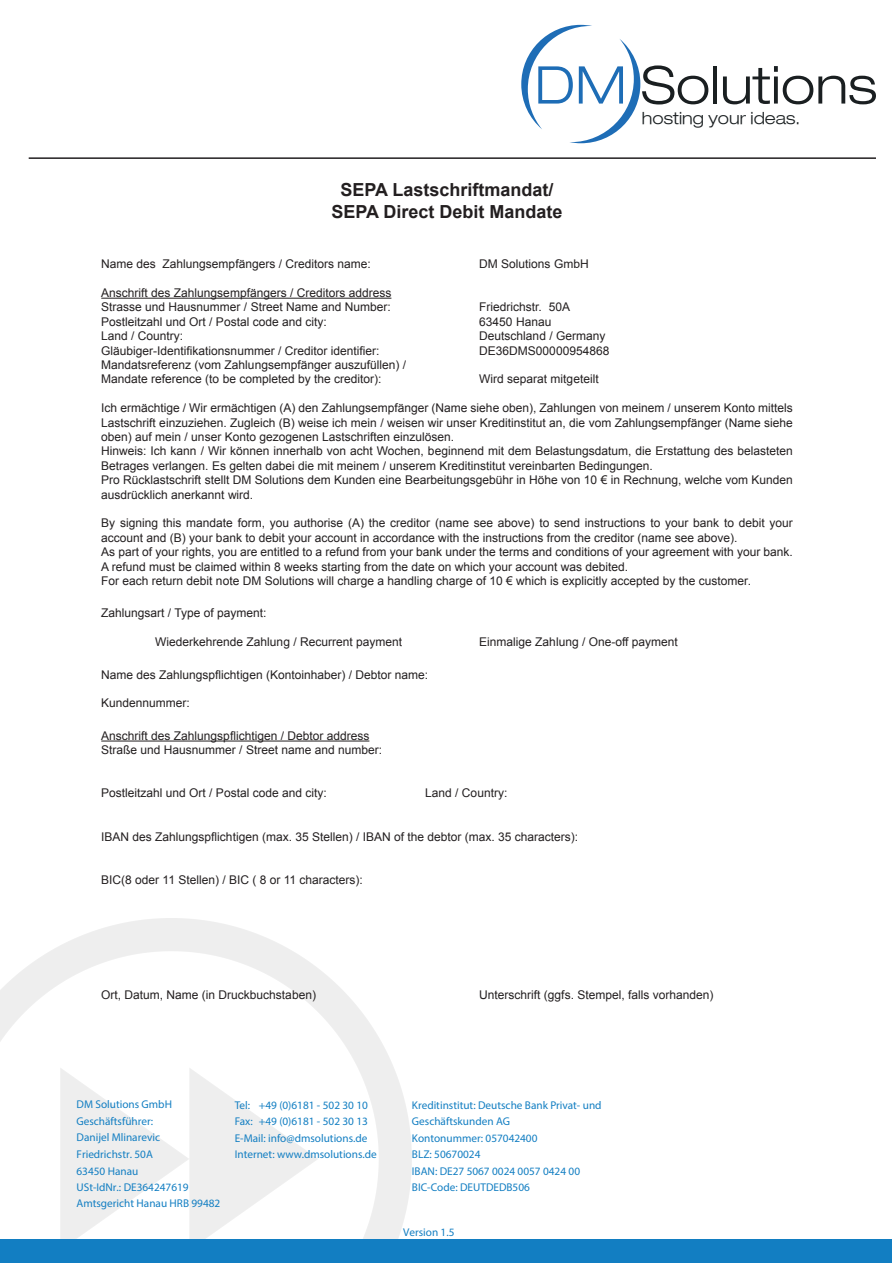
<style>
.page{position:relative;width:893px;height:1263px;background:#fff}
.page>*{position:absolute;margin:0;border:0;box-sizing:border-box;transform-origin:0 0}
.t1{font:300 expanded 52.05px "Helvetica Neue LT";color:#1a1f21}
.t2{font:700 18px "Arial";color:#231f20}
.t3{font:300 expanded 16.8px "Helvetica Neue LT";color:#1a1f21}
.t4{font:12px/14.4px "Arial";color:#231f20}
.t5{font:11.25px/16.5px "Myriad Pro";color:#127ec2}
.s1{color:#1e6db6}
</style>
<div class="page">
<div style="left:0;top:1239px;width:892px;height:24px;background:#127ec2"></div>
<svg style="left:521px;top:25px;width:119px;height:118px"></svg>
<hr style="left:29px;top:157px;width:847px;height:2px;background:#231f20">
<hr style="left:101px;top:298px;width:290px;height:1px;background:#231f20">
<hr style="left:101px;top:741px;width:268px;height:1px;background:#231f20">
<h1 class="t1" style="left:535px;top:54px;width:344px"><span class="s1">DM</span> Solutions</h1>
<h3 class="t3" style="left:642px;top:108px;width:160px">hosting your ideas.</h3>
<p class="t2" style="left:341px;top:178px;width:215px">SEPA Lastschriftmandat/</p>
<p class="t2" style="left:332px;top:199px;width:233px">SEPA Direct Debit Mandate</p>
<p class="t4" style="left:479px;top:257px;width:111px">DM Solutions GmbH</p>
<p class="t4" style="left:479px;top:300px;width:132px">Friedrichstr. 50A<br>63450 Hanau<br>Deutschland / Germany<br>DE36DMS00000954868</p>
<p class="t4" style="left:479px;top:372px;width:121px">Wird separat mitgeteilt</p>
<p class="t4" style="left:101px;top:401px;width:693px;text-align:justify">Ich ermächtige / Wir ermächtigen (A) den Zahlungsempfänger (Name siehe oben), Zahlungen von meinem / unserem Konto mittels Lastschrift einzuziehen. Zugleich (B) weise ich mein / weisen wir unser Kreditinstitut an, die vom Zahlungsempfänger (Name siehe oben) auf mein / unser Konto gezogenen Lastschriften einzulösen.</p>
<p class="t4" style="left:101px;top:444px;width:693px">Hinweis: Ich kann / Wir können innerhalb von acht Wochen, beginnend mit dem Belastungsdatum, die Erstattung des belasteten<br>Betrages verlangen. Es gelten dabei die mit meinem / unserem Kreditinstitut vereinbarten Bedingungen.</p>
<p class="t4" style="left:101px;top:473px;width:693px">Pro Rücklastschrift stellt DM Solutions dem Kunden eine Bearbeitungsgebühr in Höhe von 10 € in Rechnung, welche vom Kunden ausdrücklich anerkannt wird.</p>
<p class="t4" style="left:101px;top:516px;width:693px">By signing this mandate form, you authorise (A) the creditor (name see above) to send instructions to your bank to debit your account and (B) your bank to debit your account in accordance with the instructions from the creditor (name see above).</p>
<p class="t4" style="left:101px;top:545px;width:693px">As part of your rights, you are entitled to a refund from your bank under the terms and conditions of your agreement with your bank.<br>A refund must be claimed within 8 weeks starting from the date on which your account was debited.</p>
<p class="t4" style="left:101px;top:574px;width:651px">For each return debit note DM Solutions will charge a handling charge of 10 € which is explicitly accepted by the customer.</p>
<p class="t4" style="left:101px;top:606px;width:167px">Zahlungsart / Type of payment:</p>
<p class="t4" style="left:155px;top:635px;width:248px">Wiederkehrende Zahlung / Recurrent payment</p>
<p class="t4" style="left:479px;top:635px;width:200px">Einmalige Zahlung / One-off payment</p>
<p class="t4" style="left:101px;top:667px;width:328px">Name des Zahlungspflichtigen (Kontoinhaber) / Debtor name:</p>
<p class="t4" style="left:101px;top:696px;width:90px">Kundennummer:</p>
<p class="t4" style="left:101px;top:728px;width:270px">Anschrift des Zahlungspflichtigen / Debtor address</p>
<p class="t4" style="left:101px;top:743px;width:282px">Straße und Hausnummer / Street name and number:</p>
<p class="t4" style="left:101px;top:786px;width:227px">Postleitzahl und Ort / Postal code and city:</p>
<p class="t4" style="left:425px;top:786px;width:84px">Land / Country:</p>
<p class="t4" style="left:101px;top:829px;width:478px">IBAN des Zahlungspflichtigen (max. 35 Stellen) / IBAN of the debtor (max. 35 characters):</p>
<p class="t4" style="left:101px;top:872px;width:263px">BIC(8 oder 11 Stellen) / BIC ( 8 or 11 characters):</p>
<p class="t4" style="left:101px;top:257px;width:271px">Name des Zahlungsempfängers / Creditors name:</p>
<p class="t4" style="left:101px;top:286px;width:292px">Anschrift des Zahlungsempfängers / Creditors address</p>
<p class="t4" style="left:101px;top:300px;width:291px">Strasse und Hausnummer / Street Name and Number:</p>
<p class="t4" style="left:101px;top:314px;width:227px">Postleitzahl und Ort / Postal code and city:</p>
<p class="t4" style="left:101px;top:329px;width:84px">Land / Country:</p>
<p class="t4" style="left:101px;top:343px;width:280px">Gläubiger-Identifikationsnummer / Creditor identifier:</p>
<p class="t4" style="left:101px;top:358px;width:306px">Mandatsreferenz (vom Zahlungsempfänger auszufüllen) /</p>
<p class="t4" style="left:101px;top:372px;width:282px">Mandate reference (to be completed by the creditor):</p>
<p class="t4" style="left:101px;top:988px;width:216px">Ort, Datum, Name (in Druckbuchstaben)</p>
<p class="t4" style="left:479px;top:988px;width:236px">Unterschrift (ggfs. Stempel, falls vorhanden)</p>
<p class="t5" style="left:77px;top:1096px;width:145px">DM Solutions GmbH<br>Geschäftsführer:<br>Danijel Mlinarevic<br>Friedrichstr. 50A<br>63450 Hanau<br>USt-IdNr.: DE364247619<br>Amtsgericht Hanau HRB 99482</p>
<p class="t5" style="left:235px;top:1096px;width:143px">Tel: +49 (0)6181 - 502 30 10<br>Fax: +49 (0)6181 - 502 30 13<br>E-Mail: info@dmsolutions.de<br>Internet: www.dmsolutions.de</p>
<p class="t5" style="left:412px;top:1096px;width:191px">Kreditinstitut: Deutsche Bank Privat- und<br>Geschäftskunden AG<br>Kontonummer: 057042400<br>BLZ: 50670024<br>IBAN: DE27 5067 0024 0057 0424 00<br>BIC-Code: DEUTDEDB506</p>
<p class="t5" style="left:403px;top:1223px;width:53px">Version 1.5</p>
</div>
